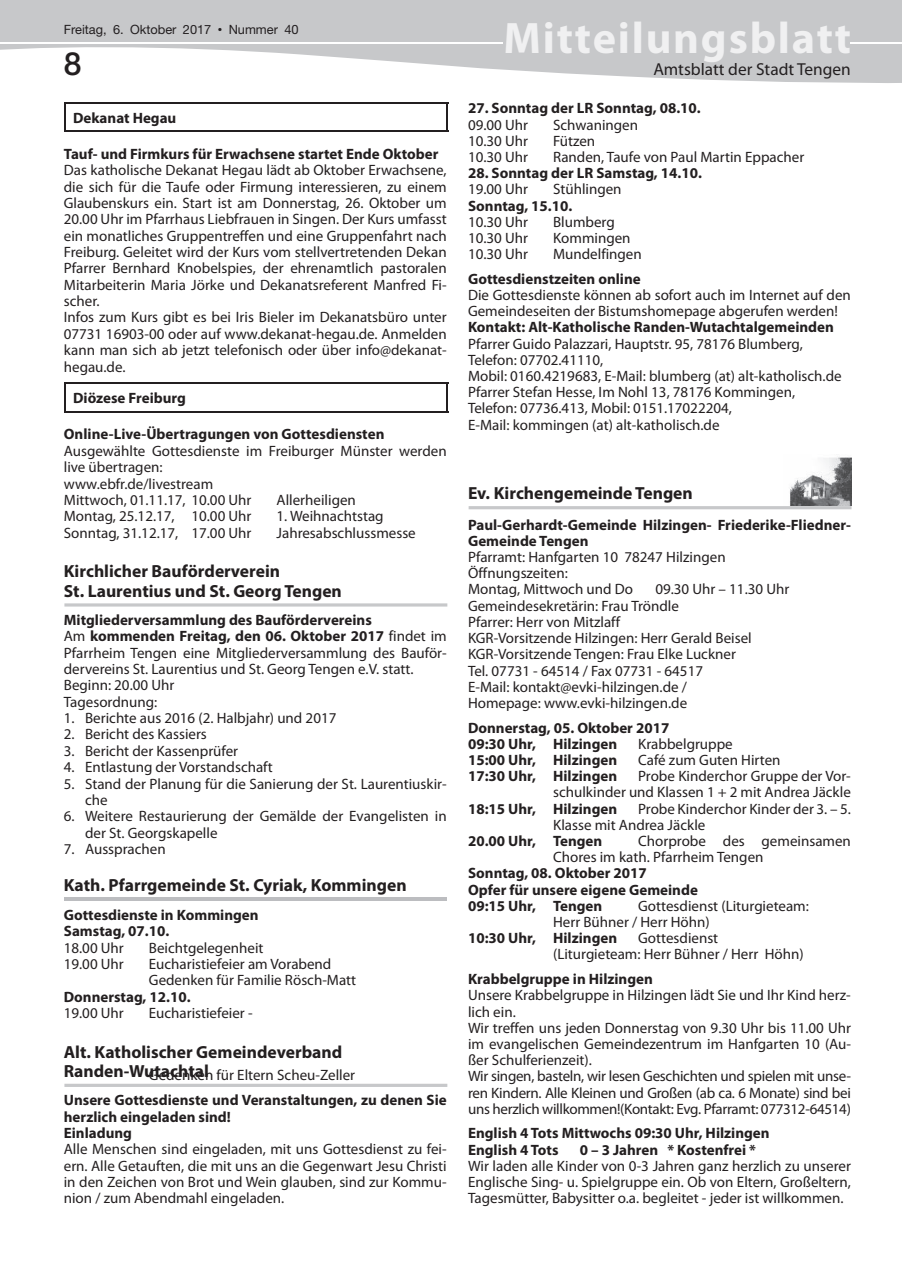
<style>
.page{position:relative;width:902px;height:1280px;background:#fff}
.page>*{position:absolute;margin:0;border:0;box-sizing:border-box;transform-origin:0 0}
.t1{font:700 44.25px "Myriad Pro";letter-spacing:.04em;color:#f0f0f1}
.t2{font:500 31.95px "Helvetica Neue";color:#231f20}
.t3{font:700 17.55px/19.2px "Myriad Pro";color:#231f20}
.t4{font:17.4px "Myriad Pro";color:#231f20}
.t5{font:15px/16.2px "Myriad Pro";color:#231f20}
.t6{font:700 15px/16.2px "Myriad Pro";color:#231f20}
.t7{font:12.75px "Helvetica Neue";color:#231f20}
.s1{font-family:"M Twentieth Century";font-weight:500}
.s2{font-size:12.9px}
.s3{font-weight:700}
</style>
<div class="page">
<svg style="left:0;top:0;width:901px;height:83px;fill:#c7c8ca"></svg>
<div style="left:505px;top:22px;width:344px;height:40px;background:#c7c8ca"></div>
<hr style="left:0;top:42px;width:502px;height:1px;background:#fff">
<hr style="left:850px;top:42px;width:51px;height:1px;background:#fff">
<hr style="left:64px;top:898px;width:382px;height:3px;background:#bcbdc0">
<hr style="left:64px;top:102px;width:384px;height:2px;background:#231f20">
<svg style="left:64px;top:104px;width:1px;height:26px"></svg>
<hr style="left:446px;top:104px;width:2px;height:26px;background:#231f20">
<hr style="left:64px;top:130px;width:384px;height:2px;background:#231f20">
<hr style="left:64px;top:383px;width:384px;height:1px;background:#231f20">
<svg style="left:64px;top:384px;width:1px;height:27px"></svg>
<hr style="left:446px;top:384px;width:2px;height:27px;background:#231f20">
<hr style="left:64px;top:411px;width:384px;height:1px;background:#231f20">
<svg style="left:64px;top:603px;width:383px;height:4px;background:#d2d3d4"></svg>
<hr style="left:64px;top:1084px;width:383px;height:3px;background:#c7c8ca">
<hr style="left:468px;top:506px;width:383px;height:3px;background:#c7c8ca">
<img style="left:790px;top:457px;width:61px;height:49px">
<p class="t7" style="left:64px;top:22px;width:236px">Freitag, 6. Oktober 2017 <span class="s1">•</span> Nummer <span class="s2">40</span></p>
<h1 class="t1" style="left:503px;top:9px;width:349px">Mitteilungsblatt</h1>
<h2 class="t2" style="left:64px;top:45px;width:19px">8</h2>
<p class="t4" style="left:653px;top:59px;width:199px">Amtsblatt der Stadt Tengen</p>
<p class="t6" style="left:73px;top:109px;width:105px">Dekanat Hegau</p>
<p class="t6" style="left:64px;top:145px;width:376px">Tauf- und Firmkurs für Erwachsene startet Ende Oktober</p>
<p class="t5" style="left:64px;top:162px;width:384px">Das katholische Dekanat Hegau lädt ab Oktober Erwachsene, die sich für die Taufe oder Firmung interessieren, zu einem Glaubenskurs ein. Start ist am Donnerstag, 26. Oktober um 20.00 Uhr im Pfarrhaus Liebfrauen in Singen. Der Kurs umfasst ein monatliches Gruppentreffen und eine Gruppenfahrt nach Freiburg. Geleitet wird der Kurs vom stellvertretenden Dekan Pfarrer Bernhard Knobelspies, der ehrenamtlich pastoralen Mitarbeiterin Maria Jörke und Dekanatsreferent Manfred Fi&shy;scher.<br>Infos zum Kurs gibt es bei Iris Bieler im Dekanatsbüro unter 07731 16903-00 oder auf www.dekanat-hegau.de. Anmelden kann man sich ab jetzt telefonisch oder über info@dekanat&shy;hegau.de.</p>
<p class="t6" style="left:73px;top:389px;width:114px">Diözese Freiburg</p>
<p class="t6" style="left:64px;top:426px;width:322px">Online-Live-Übertragungen von Gottesdiensten</p>
<p class="t5" style="left:64px;top:442px;width:384px">Ausgewählte Gottesdienste im Freiburger Münster werden live übertragen:<br>www.ebfr.de/livestream<br>Mittwoch, 01.11.17, 10.00 Uhr</p>
<p class="t5" style="left:276px;top:491px;width:81px">Allerheiligen</p>
<p class="t5" style="left:64px;top:508px;width:189px">Montag, 25.12.17, 10.00 Uhr</p>
<p class="t5" style="left:276px;top:508px;width:109px">1. Weihnachtstag</p>
<p class="t5" style="left:64px;top:524px;width:189px">Sonntag, 31.12.17, 17.00 Uhr</p>
<p class="t5" style="left:276px;top:524px;width:141px">Jahresabschlussmesse</p>
<p class="t3" style="left:64px;top:561px;width:279px">Kirchlicher Bauförderverein<br>St. Laurentius und St. Georg Tengen</p>
<p class="t5" style="left:64px;top:611px;width:384px"><span class="s3">Mitgliederversammlung des Baufördervereins<br></span>Am <span class="s3">kommenden Freitag, den 06. Oktober 2017</span> findet im Pfarrheim Tengen eine Mitgliederversammlung des Bauför&shy;dervereins St. Laurentius und St. Georg Tengen e.V. statt.<br>Beginn: 20.00 Uhr<br>Tagesordnung:</p>
<p class="t5" style="left:64px;top:710px;width:274px">1. Berichte aus 2016 (2. Halbjahr) und 2017</p>
<p class="t5" style="left:64px;top:726px;width:145px">2. Bericht des Kassiers</p>
<p class="t5" style="left:64px;top:742px;width:176px">3. Bericht der Kassenprüfer</p>
<p class="t5" style="left:64px;top:759px;width:210px">4. Entlastung der Vorstandschaft</p>
<p class="t5" style="left:85px;top:775px;width:363px;text-indent:-21px">5. Stand der Planung für die Sanierung der St. Laurentiuskir&shy;che</p>
<p class="t5" style="left:85px;top:808px;width:363px;text-indent:-21px">6. Weitere Restaurierung der Gemälde der Evangelisten in der St. Georgskapelle</p>
<p class="t5" style="left:64px;top:841px;width:103px">7. Aussprachen</p>
<p class="t3" style="left:64px;top:874px;width:344px">Kath. Pfarrgemeinde St. Cyriak, Kommingen</p>
<p class="t6" style="left:64px;top:906px;width:196px">Gottesdienste in Kommingen<br>Samstag, 07.10.</p>
<p class="t5" style="left:64px;top:939px;width:61px">18.00 Uhr</p>
<p class="t5" style="left:149px;top:939px;width:116px">Beichtgelegenheit</p>
<p class="t5" style="left:64px;top:955px;width:61px">19.00 Uhr</p>
<p class="t5" style="left:149px;top:955px;width:209px">Eucharistiefeier am Vorabend<br>Gedenken für Familie Rösch-Matt</p>
<p class="t6" style="left:64px;top:988px;width:128px">Donnerstag, 12.10.</p>
<p class="t5" style="left:64px;top:1004px;width:61px">19.00 Uhr</p>
<p class="t5" style="left:149px;top:1004px;width:105px">Eucharistiefeier -</p>
<p class="t3" style="left:64px;top:1042px;width:280px">Alt. Katholischer Gemeindeverband<br>Randen-Wutachtal</p>
<p class="t6" style="left:64px;top:1091px;width:384px">Unsere Gottesdienste und Veranstaltungen, zu denen Sie herzlich eingeladen sind!<br>Einladung</p>
<p class="t5" style="left:64px;top:1141px;width:384px;text-align:justify">Alle Menschen sind eingeladen, mit uns Gottesdienst zu fei&shy;ern. Alle Getauften, die mit uns an die Gegenwart Jesu Christi in den Zeichen von Brot und Wein glauben, sind zur Kommu&shy;nion / zum Abendmahl eingeladen.</p>
<p class="t5" style="left:149px;top:1067px;width:208px">Gedenken für Eltern Scheu-Zeller</p>
<p class="t6" style="left:468px;top:100px;width:234px">27. Sonntag der LR Sonntag, 08.10.</p>
<p class="t5" style="left:468px;top:116px;width:61px">09.00 Uhr</p>
<p class="t5" style="left:553px;top:116px;width:86px">Schwaningen</p>
<p class="t5" style="left:468px;top:132px;width:61px">10.30 Uhr</p>
<p class="t5" style="left:553px;top:132px;width:44px">Fützen</p>
<p class="t5" style="left:468px;top:149px;width:61px">10.30 Uhr</p>
<p class="t5" style="left:553px;top:149px;width:253px">Randen, Taufe von Paul Martin Eppacher</p>
<p class="t6" style="left:468px;top:164px;width:235px">28. Sonntag der LR Samstag, 14.10.</p>
<p class="t5" style="left:468px;top:181px;width:61px">19.00 Uhr</p>
<p class="t5" style="left:553px;top:181px;width:70px">Stühlingen</p>
<p class="t6" style="left:468px;top:197px;width:106px">Sonntag, 15.10.</p>
<p class="t5" style="left:468px;top:213px;width:61px">10.30 Uhr</p>
<p class="t5" style="left:553px;top:213px;width:63px">Blumberg</p>
<p class="t5" style="left:468px;top:230px;width:61px">10.30 Uhr</p>
<p class="t5" style="left:553px;top:230px;width:79px">Kommingen</p>
<p class="t5" style="left:468px;top:246px;width:61px">10.30 Uhr</p>
<p class="t5" style="left:553px;top:246px;width:90px">Mundelfingen</p>
<p class="t6" style="left:468px;top:270px;width:174px">Gottesdienstzeiten online</p>
<p class="t5" style="left:468px;top:287px;width:384px">Die Gottesdienste können ab sofort auch im Internet auf den<br>Gemeindeseiten der Bistumshomepage abgerufen werden!</p>
<p class="t6" style="left:468px;top:319px;width:367px">Kontakt: Alt-Katholische Randen-Wutachtalgemeinden</p>
<p class="t5" style="left:468px;top:335px;width:375px">Pfarrer Guido Palazzari, Hauptstr. 95, 78176 Blumberg, Telefon: 07702.41110,<br>Mobil: 0160.4219683, E-Mail: blumberg (at) alt-katholisch.de Pfarrer Stefan Hesse, Im Nohl 13, 78176 Kommingen, Telefon: 07736.413, Mobil: 0151.17022204,<br>E-Mail: kommingen (at) alt-katholisch.de</p>
<p class="t3" style="left:468px;top:483px;width:226px">Ev. Kirchengemeinde Tengen</p>
<p class="t6" style="left:468px;top:516px;width:384px">Paul-Gerhardt-Gemeinde Hilzingen- Friederike-Fliedner-<br>Gemeinde Tengen</p>
<p class="t5" style="left:468px;top:549px;width:259px">Pfarramt: Hanfgarten 10 78247 Hilzingen<br>Öffnungszeiten:<br>Montag, Mittwoch und Do</p>
<p class="t5" style="left:468px;top:581px;width:323px;text-indent:187px">09.30 Uhr – 11.30 Uhr Gemeindesekretärin: Frau Tröndle<br>Pfarrer: Herr von Mitzlaff<br>KGR-Vorsitzende Hilzingen: Herr Gerald Beisel KGR-Vorsitzende Tengen: Frau Elke Luckner<br>Tel. 07731 - 64514 / Fax 07731 - 64517<br>E-Mail: kontakt@evki-hilzingen.de /<br>Homepage: www.evki-hilzingen.de</p>
<p class="t6" style="left:468px;top:719px;width:203px">Donnerstag, 05. Oktober 2017<br>09:30 Uhr, Hilzingen</p>
<p class="t5" style="left:638px;top:735px;width:96px">Krabbelgruppe</p>
<p class="t6" style="left:468px;top:751px;width:151px">15:00 Uhr, Hilzingen</p>
<p class="t5" style="left:638px;top:752px;width:144px">Café zum Guten Hirten</p>
<p class="t6" style="left:468px;top:767px;width:151px">17:30 Uhr, Hilzingen</p>
<p class="t5" style="left:553px;top:768px;width:299px;text-align:right">Probe Kinderchor Gruppe der Vor-<br>schulkinder und Klassen 1 + 2 mit Andrea Jäckle</p>
<p class="t6" style="left:468px;top:800px;width:151px">18:15 Uhr, Hilzingen</p>
<p class="t5" style="left:553px;top:800px;width:299px;text-indent:85px">Probe Kinderchor Kinder der 3. – 5.<br>Klasse mit Andrea Jäckle</p>
<p class="t6" style="left:468px;top:832px;width:136px">20.00 Uhr, Tengen</p>
<p class="t5" style="left:553px;top:833px;width:299px;text-indent:85px">Chorprobe des gemeinsamen<br>Chores im kath. Pfarrheim Tengen</p>
<p class="t6" style="left:468px;top:865px;width:231px">Sonntag, 08. Oktober 2017<br>Opfer für unsere eigene Gemeinde<br>09:15 Uhr, Tengen</p>
<p class="t5" style="left:553px;top:897px;width:257px;text-indent:85px">Gottesdienst (Liturgieteam:<br>Herr Bühner / Herr Höhn)</p>
<p class="t6" style="left:468px;top:929px;width:151px">10:30 Uhr, Hilzingen</p>
<p class="t5" style="left:553px;top:930px;width:252px;text-align:center">Gottesdienst<br>(Liturgieteam: Herr Bühner / Herr Höhn)</p>
<p class="t6" style="left:468px;top:970px;width:186px">Krabbelgruppe in Hilzingen</p>
<p class="t5" style="left:468px;top:987px;width:384px">Unsere Krabbelgruppe in Hilzingen lädt Sie und Ihr Kind herz&shy;lich ein.<br>Wir treffen uns jeden Donnerstag von 9.30 Uhr bis 11.00 Uhr im evangelischen Gemeindezentrum im Hanfgarten 10 (Au&shy;ßer Schulferienzeit).<br>Wir singen, basteln, wir lesen Geschichten und spielen mit unse&shy;ren Kindern. Alle Kleinen und Großen (ab ca. 6 Monate) sind bei uns herzlich willkommen!(Kontakt: Evg. Pfarramt: 077312-64514)</p>
<p class="t6" style="left:468px;top:1125px;width:303px">English 4 Tots Mittwochs 09:30 Uhr, Hilzingen<br>English 4 Tots</p>
<p class="t6" style="left:580px;top:1141px;width:178px">0 – 3 Jahren * Kostenfrei *</p>
<p class="t5" style="left:468px;top:1157px;width:384px;text-align:justify">Wir laden alle Kinder von 0-3 Jahren ganz herzlich zu unserer Englische Sing- u. Spielgruppe ein. Ob von Eltern, Großeltern, Tagesmütter, Babysitter o.a. begleitet - jeder ist willkommen.</p>
</div>
